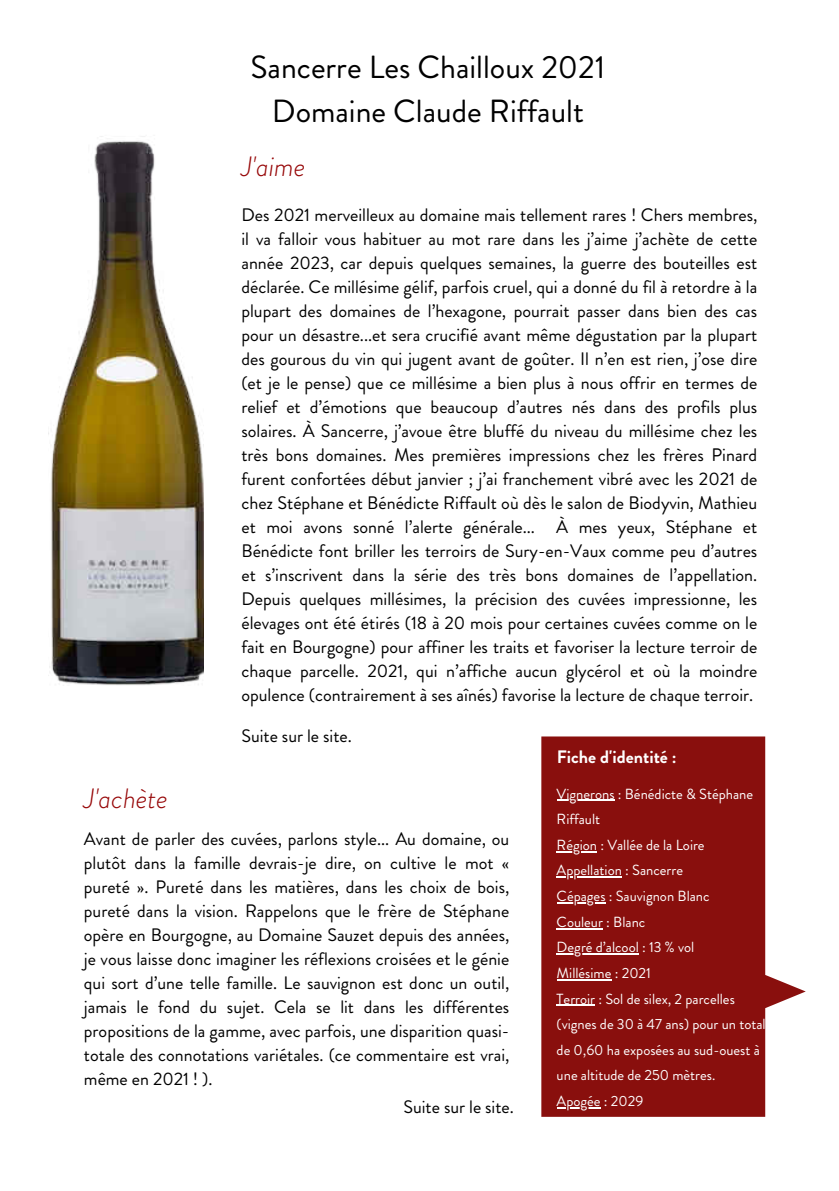
<style>
.page{position:relative;width:839px;height:1191px;background:#fff}
.page>*{position:absolute;margin:0;border:0;box-sizing:border-box;transform-origin:0 0}
.t1{font:32px/43.6px "Brandon Grotesque";color:#000;text-align:center}
.t2{font:italic 300 28px "Brandon Grotesque";color:#960607}
.t3{font:18px/24px "Brandon Grotesque";color:#000;text-align:justify}
.t4{font:700 18px "Brandon Grotesque";color:#fff}
.t5{font:14.6px/25.6px "Brandon Grotesque";color:#fff}
</style>
<div class="page">
<svg style="left:541px;top:736px;width:264px;height:381px;background:#9a3331"></svg>
<img style="left:49px;top:136px;width:154px;height:549px">
<hr style="left:556px;top:800px;width:58px;height:1px;background:#fff">
<hr style="left:556px;top:851px;width:41px;height:1px;background:#fff">
<hr style="left:556px;top:877px;width:66px;height:1px;background:#fff">
<hr style="left:556px;top:902px;width:49px;height:2px;background:#fff">
<hr style="left:556px;top:928px;width:47px;height:1px;background:#fff">
<hr style="left:556px;top:954px;width:82px;height:1px;background:#fff">
<hr style="left:556px;top:979px;width:55px;height:1px;background:#fff">
<hr style="left:556px;top:1005px;width:39px;height:1px;background:#fff">
<hr style="left:556px;top:1107px;width:44px;height:2px;background:#fff">
<h1 class="t1" style="left:250px;top:46px;width:356px">Sancerre Les Chailloux 2021<br>Domaine Claude Riffault</h1>
<h2 class="t2" style="left:241px;top:147px;width:65px">J'aime</h2>
<p class="t3" style="left:241px;top:203px;width:517px">Des 2021 merveilleux au domaine mais tellement rares ! Chers membres, il va falloir vous habituer au mot rare dans les j’aime j’achète de cette année 2023, car depuis quelques semaines, la guerre des bouteilles est déclarée. Ce millésime gélif, parfois cruel, qui a donné du fil à retordre à la plupart des domaines de l’hexagone, pourrait passer dans bien des cas pour un désastre...et sera crucifié avant même dégustation par la plupart des gourous du vin qui jugent avant de goûter. Il n’en est rien, j’ose dire (et je le pense) que ce millésime a bien plus à nous offrir en termes de relief et d’émotions que beaucoup d’autres nés dans des profils plus solaires. À Sancerre, j’avoue être bluffé du niveau du millésime chez les très bons domaines. Mes premières impressions chez les frères Pinard furent confortées début janvier ; j’ai franchement vibré avec les 2021 de chez Stéphane et Bénédicte Riffault où dès le salon de Biodyvin, Mathieu et moi avons sonné l’alerte générale... À mes yeux, Stéphane et Bénédicte font briller les terroirs de Sury-en-Vaux comme peu d’autres et s’inscrivent dans la série des très bons domaines de l’appellation.<br>Depuis quelques millésimes, la précision des cuvées impressionne, les élevages ont été étirés (18 à 20 mois pour certaines cuvées comme on le fait en Bourgogne) pour affiner les traits et favoriser la lecture terroir de chaque parcelle. 2021, qui n’affiche aucun glycérol et où la moindre opulence (contrairement à ses aînés) favorise la lecture de chaque terroir.</p>
<p class="t3" style="left:241px;top:725px;width:112px">Suite sur le site.</p>
<h2 class="t2" style="left:84px;top:779px;width:85px">J'achète</h2>
<p class="t3" style="left:84px;top:827px;width:427px">Avant de parler des cuvées, parlons style... Au domaine, ou plutôt dans la famille devrais-je dire, on cultive le mot « pureté ». Pureté dans les matières, dans les choix de bois, pureté dans la vision. Rappelons que le frère de Stéphane opère en Bourgogne, au Domaine Sauzet depuis des années, je vous laisse donc imaginer les réflexions croisées et le génie qui sort d’une telle famille. Le sauvignon est donc un outil, jamais le fond du sujet. Cela se lit dans les différentes propositions de la gamme, avec parfois, une disparition quasi&shy;totale des connotations variétales. (ce commentaire est vrai, même en 2021 ! ).</p>
<p class="t3" style="left:403px;top:1095px;width:112px">Suite sur le site.</p>
<p class="t4" style="left:556px;top:744px;width:121px">Fiche d'identité :</p>
<p class="t5" style="left:556px;top:781px;width:210px">Vignerons : Bénédicte &amp; Stéphane<br>Riffault<br>Région : Vallée de la Loire<br>Appellation : Sancerre<br>Cépages : Sauvignon Blanc<br>Couleur : Blanc<br>Degré d’alcool : 13 % vol<br>Millésime : 2021<br>Terroir : Sol de silex, 2 parcelles (vignes de 30 à 47 ans) pour un total de 0,60 ha exposées au sud-ouest à une altitude de 250 mètres.<br>Apogée : 2029</p>
</div>
